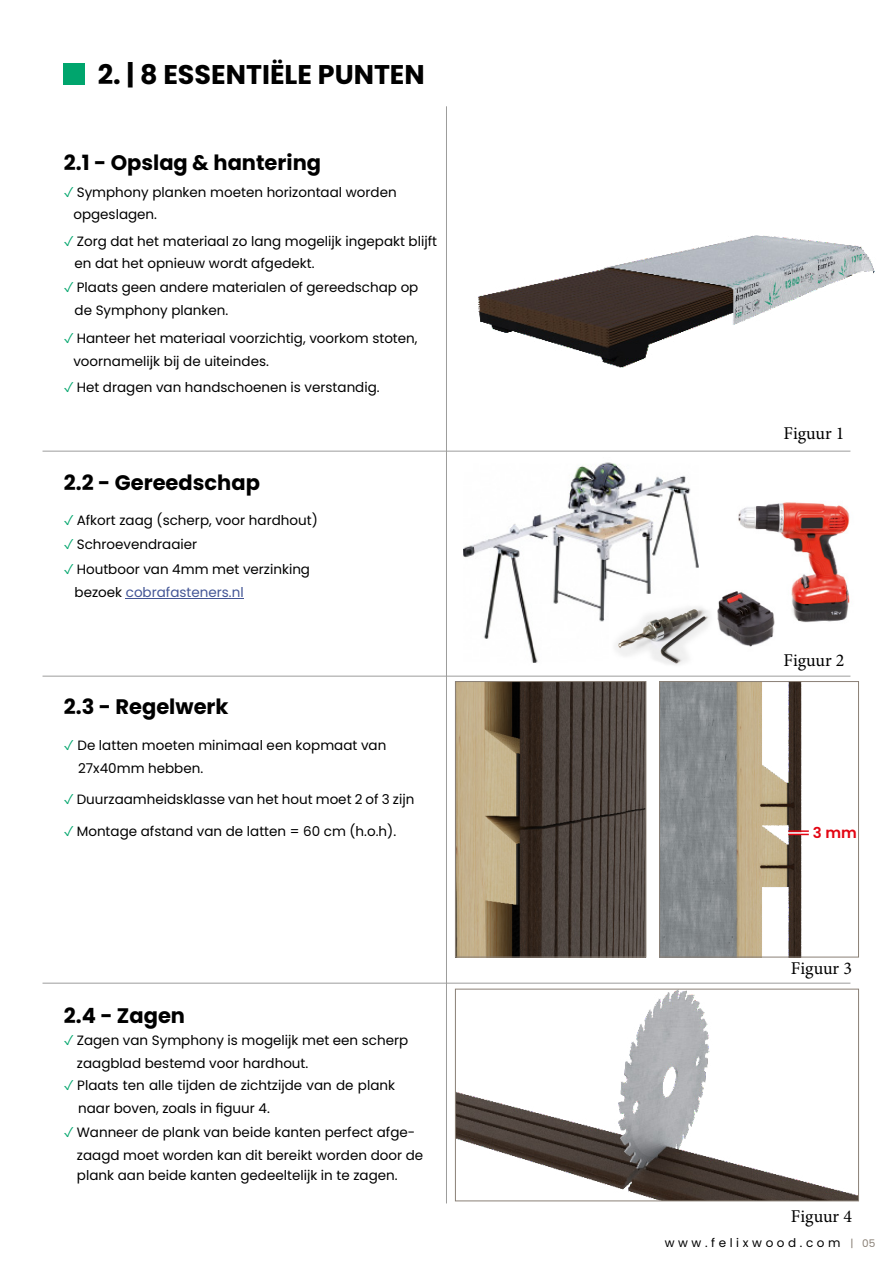
<style>
.page{position:relative;width:893px;height:1263px;background:#fff}
.page>*{position:absolute;margin:0;border:0;box-sizing:border-box;transform-origin:0 0}
.t1{font:700 27px "Poppins";color:#000}
.t2{font:700 21px "Poppins";color:#000}
.t3{font:18px "Minion Pro";color:#000}
.t4{font:600 15px "Poppins";color:#e30613}
.t5{font:13.5px/22.2px "Poppins";color:#000}
.t6{font:12px "Poppins";letter-spacing:.3em;color:#000}
.s1{color:#00a56c}
.s2{color:#435596}
.s3{font-size:10.5px;color:#8a8076}
</style>
<div class="page">
<img style="left:717px;top:502px;width:133px;height:145px">
<img style="left:478px;top:235px;width:397px;height:133px">
<img style="left:463px;top:462px;width:236px;height:201px">
<img style="left:457px;top:683px;width:187px;height:272px">
<div style="left:455px;top:681px;width:191px;height:276px;border:1px solid #8a8076"></div>
<img style="left:661px;top:683px;width:148px;height:272px">
<div style="left:659px;top:681px;width:200px;height:276px;border:1px solid #8a8076"></div>
<img style="left:457px;top:991px;width:400px;height:208px">
<div style="left:455px;top:989px;width:404px;height:212px;border:1px solid #8a8076"></div>
<div style="left:64px;top:64px;width:21px;height:21px;background:#00a56d"></div>
<hr style="left:126px;top:598px;width:118px;height:1px;background:#435596">
<hr style="left:446px;top:106px;width:1px;height:1097px;background:#9d9d9c">
<hr style="left:43px;top:451px;width:807px;height:1px;background:#9d9d9c">
<hr style="left:43px;top:676px;width:807px;height:1px;background:#9d9d9c">
<hr style="left:43px;top:983px;width:807px;height:1px;background:#9d9d9c">
<img style="left:609px;top:601px;width:101px;height:64px">
<hr style="left:788px;top:830px;width:21px;height:2px;background:#e30613">
<svg style="left:788px;top:834px;width:21px;height:1px"></svg>
<h1 class="t1" style="left:98px;top:59px;width:329px">2. | 8 ESSENTIËLE PUNTEN</h1>
<h2 class="t2" style="left:64px;top:151px;width:259px">2.1 - Opslag &amp; hantering</h2>
<p class="t5" style="left:73px;top:181px;width:325px;text-indent:-10px"><span class="s1">✓</span> Symphony planken moeten horizontaal worden opgeslagen.</p>
<p class="t5" style="left:75px;top:230px;width:364px;text-indent:-11px"><span class="s1">✓</span> Zorg dat het materiaal zo lang mogelijk ingepakt blijft en dat het opnieuw wordt afgedekt.</p>
<p class="t5" style="left:75px;top:276px;width:345px;line-height:23.1px;text-indent:-11px"><span class="s1">✓</span> Plaats geen andere materialen of gereedschap op de Symphony planken.</p>
<p class="t5" style="left:73px;top:328px;width:346px;text-indent:-10px"><span class="s1">✓</span> Hanteer het materiaal voorzichtig, voorkom stoten, voornamelijk bij de uiteindes.</p>
<p class="t5" style="left:64px;top:377px;width:317px"><span class="s1">✓</span> Het dragen van handschoenen is verstandig.</p>
<h2 class="t2" style="left:64px;top:470px;width:198px">2.2 - Gereedschap</h2>
<p class="t5" style="left:64px;top:509px;width:255px"><span class="s1">✓</span> Afkort zaag (scherp, voor hardhout)</p>
<p class="t5" style="left:64px;top:534px;width:135px"><span class="s1">✓</span> Schroevendraaier</p>
<p class="t5" style="left:75px;top:557px;width:237px;line-height:23.7px;text-indent:-11px"><span class="s1">✓</span> Houtboor van 4mm met verzinking bezoek <span class="s2">cobrafasteners.nl</span></p>
<h2 class="t2" style="left:64px;top:695px;width:166px">2.3 - Regelwerk</h2>
<p class="t5" style="left:78px;top:733px;width:310px;line-height:23.1px;text-indent:-14px"><span class="s1">✓</span> De latten moeten minimaal een kopmaat van<br>27x40mm hebben.</p>
<p class="t5" style="left:64px;top:789px;width:352px"><span class="s1">✓</span> Duurzaamheidsklasse van het hout moet 2 of 3 zijn</p>
<p class="t5" style="left:64px;top:820px;width:334px"><span class="s1">✓</span> Montage afstand van de latten = 60 cm (h.o.h).</p>
<h2 class="t2" style="left:64px;top:1003px;width:123px">2.4 - Zagen</h2>
<p class="t5" style="left:77px;top:1029px;width:333px;text-indent:-13px"><span class="s1">✓</span> Zagen van Symphony is mogelijk met een scherp zaagblad bestemd voor hardhout.</p>
<p class="t5" style="left:78px;top:1074px;width:318px;line-height:23.1px;text-indent:-14px"><span class="s1">✓</span> Plaats ten alle tijden de zichtzijde van de plank naar boven, zoals in figuur 4.</p>
<p class="t5" style="left:77px;top:1121px;width:348px;text-indent:-13px"><span class="s1">✓</span> Wanneer de plank van beide kanten perfect afge&shy;zaagd moet worden kan dit bereikt worden door de</p>
<p class="t5" style="left:77px;top:1164px;width:322px">plank aan beide kanten gedeeltelijk in te zagen.</p>
<h3 class="t3" style="left:783px;top:422px;width:63px">Figuur 1</h3>
<h3 class="t3" style="left:783px;top:648px;width:63px">Figuur 2</h3>
<p class="t4" style="left:813px;top:824px;width:45px">3 mm</p>
<h3 class="t3" style="left:791px;top:956px;width:63px">Figuur 3</h3>
<h3 class="t3" style="left:791px;top:1204px;width:63px">Figuur 4</h3>
<p class="t6" style="left:665px;top:1236px;width:212px">www.felixwood.com <span class="s3">| 05</span></p>
</div>
